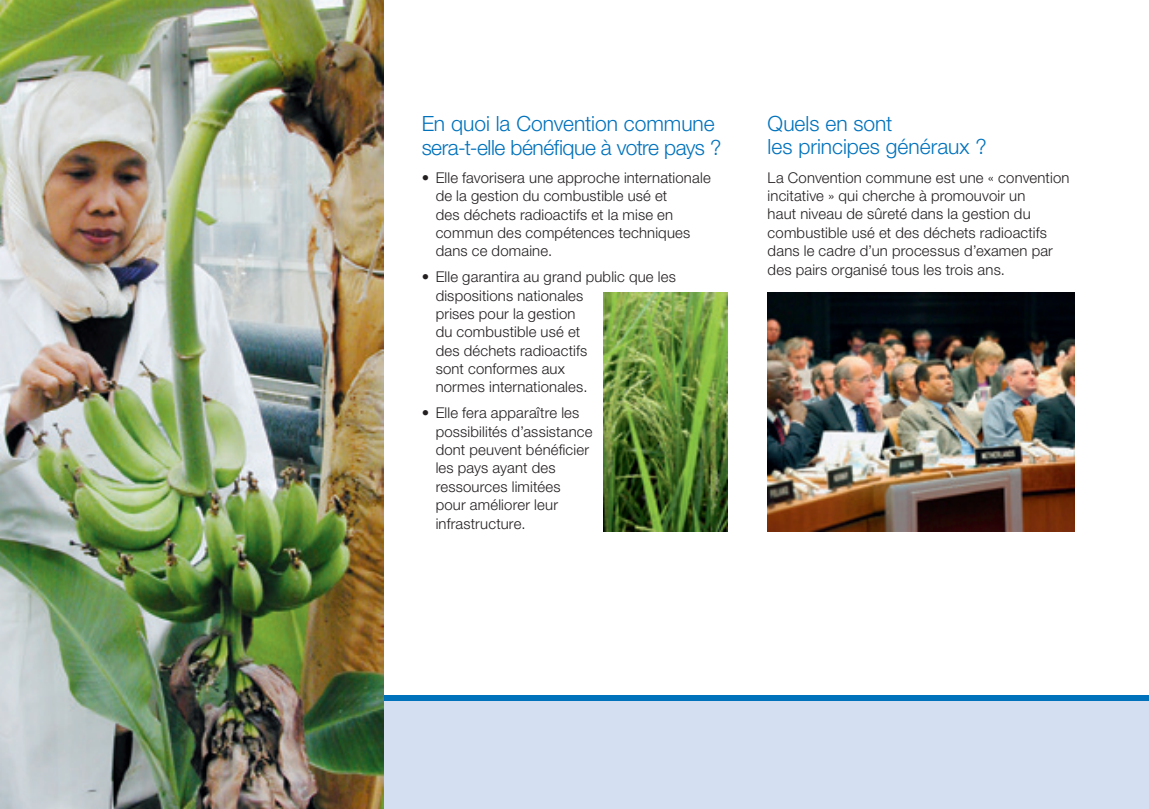
<style>
.page{position:relative;width:1149px;height:809px;background:#fff}
.page>*{position:absolute;margin:0;border:0;box-sizing:border-box;transform-origin:0 0}
.Subhead{font:300 21px/23.6px "Helvetica Neue";letter-spacing:-.005em;color:#0072bc}
.Subhead-2{font:300 21px "Helvetica Neue";letter-spacing:-.025em;color:#0072bc}
.t1{font:300 14.88px/18.4px "Helvetica Neue";letter-spacing:.015em;color:#231f20}
</style>
<div class="page">
<div style="left:0;top:698px;width:1148px;height:111px;background:#d4e0f1"></div>
<div style="left:0;top:694px;width:1148px;height:6px;background:#0072bc"></div>
<img style="left:0;top:0;width:383px;height:809px">
<img style="left:603px;top:293px;width:124px;height:238px">
<img style="left:767px;top:293px;width:307px;height:238px">
<p class="Subhead" style="left:421px;top:111px;width:294px">En quoi la Convention commune</p>
<p class="Subhead-2" style="left:421px;top:134px;width:301px">sera-t-elle bénéfique à votre pays ?</p>
<p class="t1" style="left:435px;top:168px;width:276px;text-indent:-14px">• Elle favorisera une approche internationale de la gestion du combustible usé et<br>des déchets radioactifs et la mise en commun des compétences techniques dans ce domaine.</p>
<p class="t1" style="left:435px;top:267px;width:242px;text-indent:-14px">• Elle garantira au grand public que les dispositions nationales<br>prises pour la gestion<br>du combustible usé et<br>des déchets radioactifs<br>sont conformes aux<br>normes internationales.</p>
<p class="t1" style="left:435px;top:403px;width:158px;text-indent:-14px">• Elle fera apparaître les possibilités d’assistance dont peuvent bénéficier les pays ayant des ressources limitées pour améliorer leur infrastructure.</p>
<p class="Subhead" style="left:767px;top:111px;width:220px">Quels en sont<br>les principes généraux ?</p>
<p class="t1" style="left:767px;top:168px;width:303px">La Convention commune est une « convention incitative » qui cherche à promouvoir un<br>haut niveau de sûreté dans la gestion du combustible usé et des déchets radioactifs dans le cadre d’un processus d’examen par des pairs organisé tous les trois ans.</p>
</div>
